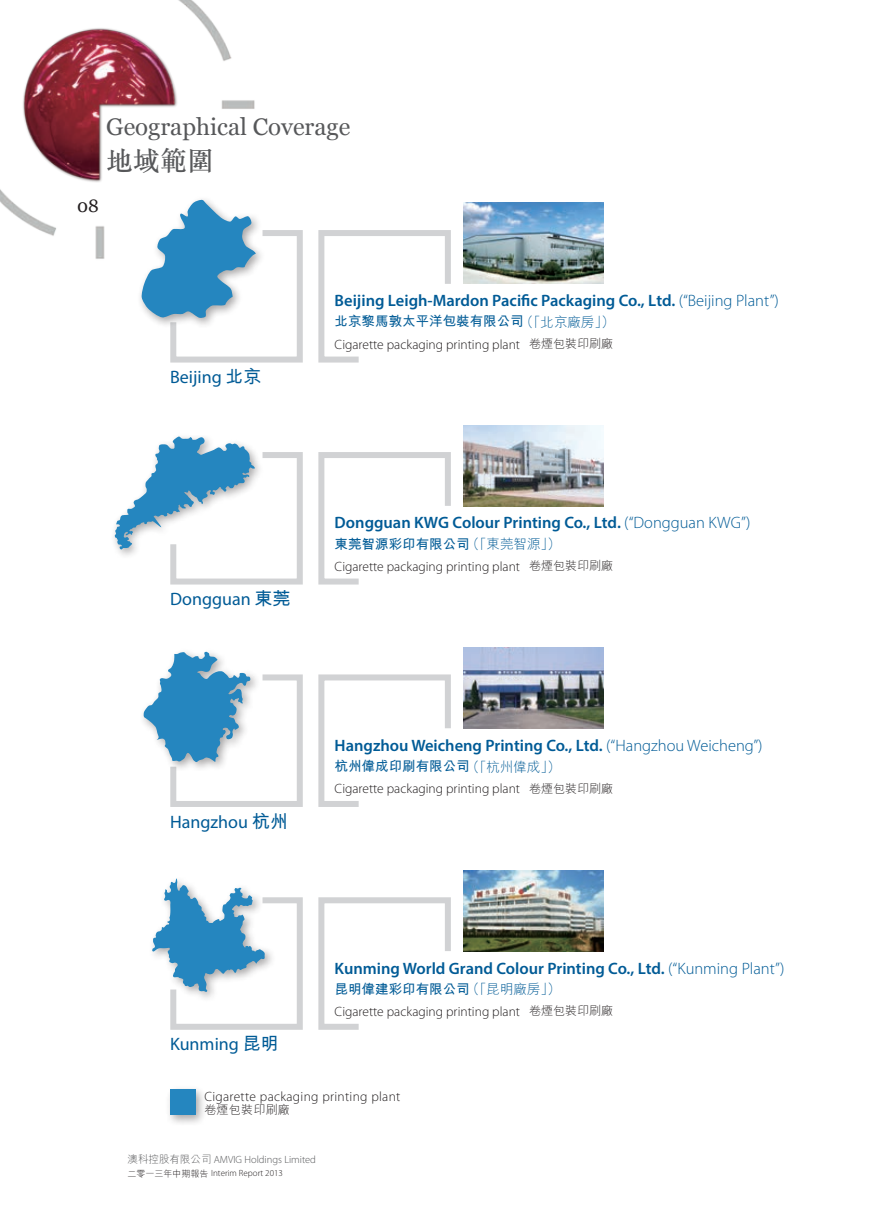
<style>
.page{position:relative;width:893px;height:1212px;background:#fff}
.page>*{position:absolute;margin:0;border:0;box-sizing:border-box;transform-origin:0 0}
.t1{font:500 27px "M Sung HK";color:#57585a}
.t2{font:24px "Vani";color:#57585a}
.t3{font:18px "Myriad Pro";color:#005b96}
.t4{font:18px "Vani";color:#231f20}
.t5{font:600 16.5px "Myriad Pro";color:#005b96}
.t6{font:300 13.5px "Myriad Pro";color:#231f20}
.t7{font:700 13.5px "M Hei HK";color:#005b96}
.t8{font:300 13.5px "Myriad Pro";letter-spacing:.02em;color:#231f20}
.t9{font:300 12px "M Hei HK";letter-spacing:.02em;color:#231f20}
.t10{font:300 10.5px "Myriad Pro";color:#57585a}
.t11{font:300 9px "Myriad Pro";color:#231f20}
.s1{font-family:"M Hei HK";font-weight:700}
.s2{font-weight:300}
.s3{font-family:"M Hei HK";font-size:12px}
.s4{font-family:"M Hei HK"}
</style>
<div class="page">
<img style="left:0;top:0;width:255px;height:259px">
<div style="left:137px;top:195px;width:129px;height:134px;background:#fff"></div>
<svg style="left:141px;top:199px;width:162px;height:164px"></svg>
<svg style="left:115px;top:436px;width:188px;height:149px"></svg>
<svg style="left:144px;top:652px;width:159px;height:155px"></svg>
<svg style="left:152px;top:878px;width:151px;height:152px"></svg>
<svg style="left:318px;top:230px;width:133px;height:133px"></svg>
<svg style="left:318px;top:452px;width:133px;height:133px"></svg>
<svg style="left:318px;top:674px;width:133px;height:133px"></svg>
<svg style="left:318px;top:897px;width:133px;height:133px"></svg>
<div style="left:165px;top:1084px;width:42px;height:42px;background:#231f20;opacity:.4"></div>
<div style="left:170px;top:1089px;width:25px;height:26px;background:#2586bf"></div>
<img style="left:464px;top:203px;width:140px;height:81px">
<img style="left:464px;top:425px;width:140px;height:81px">
<img style="left:464px;top:647px;width:140px;height:81px">
<img style="left:463px;top:870px;width:141px;height:81px">
<h2 class="t2" style="left:106px;top:113px;width:246px">Geographical Coverage</h2>
<h1 class="t1" style="left:106px;top:142px;width:109px">地域範圍</h1>
<p class="t4" style="left:77px;top:196px;width:23px">08</p>
<p class="t3" style="left:170px;top:366px;width:93px">Beijing <span class="s1">北京</span></p>
<p class="t5" style="left:335px;top:290px;width:446px">Beijing Leigh-Mardon Pacific Packaging Co., Ltd. <span class="s2">(“Beijing Plant”)</span></p>
<p class="t7" style="left:335px;top:312px;width:282px">北京黎馬敦太平洋包裝有限公司<span class="s2">（「北京廠房」）</span></p>
<p class="t6" style="left:335px;top:337px;width:280px">Cigarette packaging printing plant <span class="s3">卷煙包裝印刷廠</span></p>
<p class="t3" style="left:170px;top:588px;width:122px">Dongguan <span class="s1">東莞</span></p>
<p class="t5" style="left:335px;top:512px;width:417px">Dongguan KWG Colour Printing Co., Ltd. <span class="s2">(“Dongguan KWG”)</span></p>
<p class="t7" style="left:335px;top:534px;width:228px">東莞智源彩印有限公司<span class="s2">（「東莞智源」）</span></p>
<p class="t6" style="left:335px;top:559px;width:280px">Cigarette packaging printing plant <span class="s3">卷煙包裝印刷廠</span></p>
<p class="t3" style="left:170px;top:810px;width:119px">Hangzhou <span class="s1">杭州</span></p>
<p class="t5" style="left:335px;top:735px;width:429px">Hangzhou Weicheng Printing Co., Ltd. <span class="s2">(“Hangzhou Weicheng”)</span></p>
<p class="t7" style="left:335px;top:756px;width:228px">杭州偉成印刷有限公司<span class="s2">（「杭州偉成」）</span></p>
<p class="t6" style="left:335px;top:781px;width:280px">Cigarette packaging printing plant <span class="s3">卷煙包裝印刷廠</span></p>
<p class="t5" style="left:335px;top:957px;width:451px">Kunming World Grand Colour Printing Co., Ltd. <span class="s2">(“Kunming Plant”)</span></p>
<p class="t7" style="left:335px;top:979px;width:228px">昆明偉建彩印有限公司<span class="s2">（「昆明廠房」）</span></p>
<p class="t6" style="left:335px;top:1004px;width:280px">Cigarette packaging printing plant <span class="s3">卷煙包裝印刷廠</span></p>
<p class="t3" style="left:170px;top:1033px;width:110px">Kunming <span class="s1">昆明</span></p>
<p class="t8" style="left:204px;top:1089px;width:198px">Cigarette packaging printing plant</p>
<p class="t9" style="left:204px;top:1101px;width:87px">卷煙包裝印刷廠</p>
<p class="t10" style="left:128px;top:1153px;width:190px"><span class="s4">澳科控股有限公司</span> AMVIG Holdings Limited</p>
<p class="t11" style="left:128px;top:1168px;width:157px"><span class="s4">二零一三年中期報告</span> Interim Report 2013</p>
</div>
